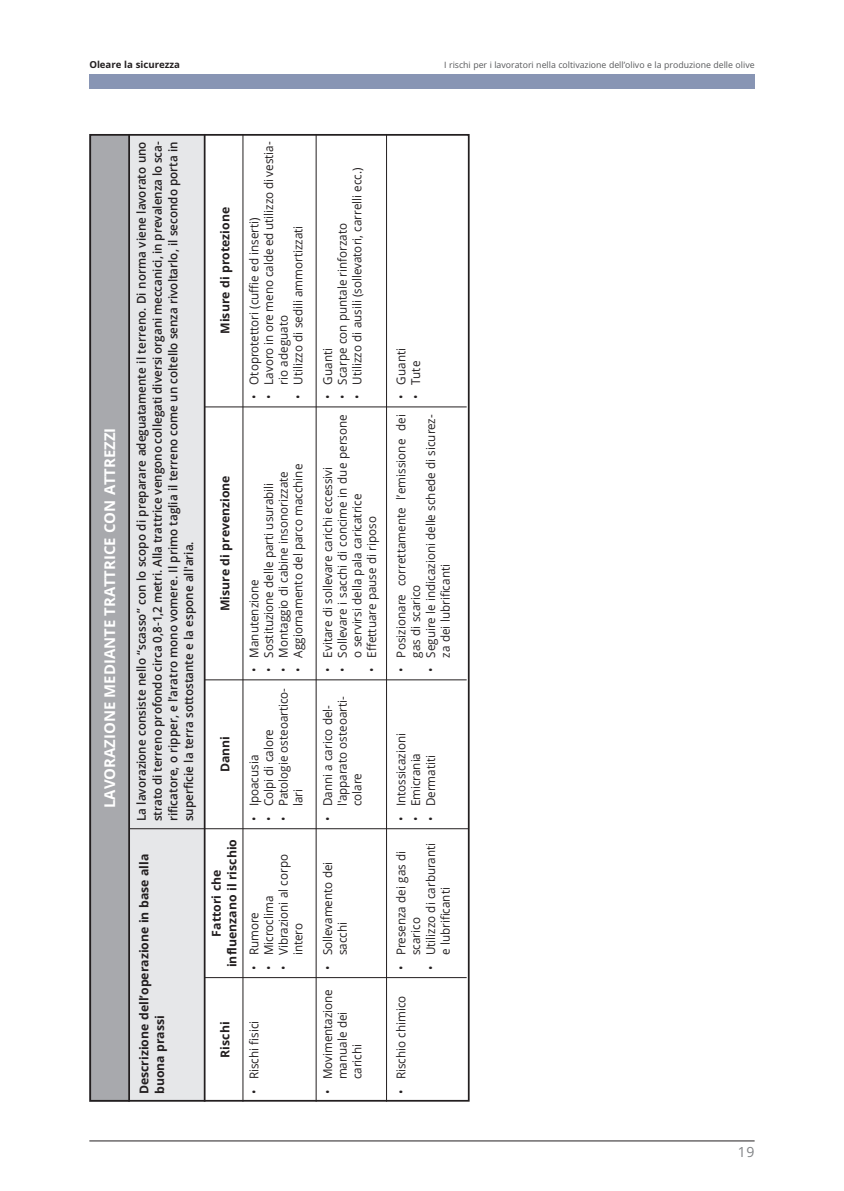
<style>
.page{position:relative;width:844px;height:1191px;background:#fff}
.page>*{position:absolute;margin:0;border:0;box-sizing:border-box;transform-origin:0 0}
.t1{font:700 14.88px "Open Sans";color:#fff}
.t2{font:14px "Open Sans";color:#808285}
.t3{font:12.25px/14.7px "Open Sans";color:#231f20;scale:.95 1}
.t4{font:600 12.25px/15.8px "Open Sans";color:#231f20;text-align:justify;scale:.95 1}
.t5{font:700 12.25px/15.8px "Open Sans";color:#231f20}
.t6{font:700 9.62px "Open Sans";color:#231f20}
.t7{font:8.75px "Open Sans";color:#57585a}
</style>
<div class="page">
<div style="left:89px;top:74px;width:665px;height:15px;background:#8895b4"></div>
<hr style="left:89px;top:1140px;width:665px;height:1px;background:#231f20">
<div style="left:129px;top:134px;width:74px;height:967px;background:#e6e7e9"></div>
<div style="left:89px;top:134px;width:40px;height:967px;background:#a8a9ad"></div>
<hr style="left:204px;top:134px;width:1px;height:967px;background:#231f20">
<hr style="left:128px;top:134px;width:2px;height:967px;background:#231f20">
<hr style="left:242px;top:134px;width:1px;height:967px;background:#231f20">
<hr style="left:316px;top:134px;width:1px;height:967px;background:#231f20">
<hr style="left:386px;top:134px;width:1px;height:967px;background:#231f20">
<hr style="left:129px;top:828px;width:339px;height:1px;background:#231f20">
<hr style="left:204px;top:679px;width:262px;height:1px;background:#231f20">
<hr style="left:204px;top:406px;width:262px;height:1px;background:#231f20">
<hr style="left:204px;top:977px;width:262px;height:1px;background:#231f20">
<div style="left:89px;top:134px;width:380px;height:967px;border:2px solid #231f20"></div>
<p class="t6" style="left:89px;top:59px;width:92px">Oleare la sicurezza</p>
<p class="t7" style="left:444px;top:60px;width:312px">I rischi per i lavoratori nella coltivazione dell’olivo e la produzione delle olive</p>
<p class="t1" style="left:101px;top:808px;width:382px;rotate:-90deg">LAVORAZIONE MEDIANTE TRATTRICE CON ATTREZZI</p>
<p class="t4" style="left:134px;top:821px;width:717px;rotate:-90deg">La lavorazione consiste nello “scasso” con lo scopo di preparare adeguatamente il terreno. Di norma viene lavorato uno strato di terreno profondo circa 0,8-1,2 metri. Alla trattrice vengono collegati diversi organi meccanici, in prevalenza lo sca&shy;rificatore, o ripper, e l’aratro mono vomere. Il primo taglia il terreno come un coltello senza rivoltarlo, il secondo porta in superficie la terra sottostante e la espone all'aria.</p>
<p class="t5" style="left:136px;top:1094px;width:242px;rotate:-90deg">Descrizione dell’operazione in base alla buona prassi</p>
<p class="t5" style="left:217px;top:334px;width:128px;rotate:-90deg">Misure di protezione</p>
<p class="t5" style="left:217px;top:611px;width:138px;rotate:-90deg">Misure di prevenzione</p>
<p class="t5" style="left:217px;top:772px;width:38px;rotate:-90deg">Danni</p>
<p class="t5" style="left:224px;top:967px;width:130px;rotate:-90deg">influenzano il rischio</p>
<p class="t5" style="left:208px;top:936px;width:68px;rotate:-90deg">Fattori che</p>
<p class="t5" style="left:217px;top:1057px;width:37px;rotate:-90deg">Rischi</p>
<p class="t3" style="left:261px;top:384px;width:257px;text-indent:-15px;rotate:-90deg">• Lavoro in ore meno calde ed utilizzo di vestia&shy;rio adeguato</p>
<p class="t3" style="left:247px;top:399px;width:193px;rotate:-90deg">• Otoprotettori (cuffie ed inserti)</p>
<p class="t3" style="left:291px;top:399px;width:184px;rotate:-90deg">• Utilizzo di sedili ammortizzati</p>
<p class="t3" style="left:350px;top:399px;width:246px;rotate:-90deg">• Utilizzo di ausili (sollevatori, carrelli ecc.)</p>
<p class="t3" style="left:335px;top:399px;width:187px;rotate:-90deg">• Scarpe con puntale rinforzato</p>
<p class="t3" style="left:320px;top:399px;width:55px;rotate:-90deg">• Guanti</p>
<p class="t3" style="left:335px;top:657px;width:257px;text-indent:-15px;rotate:-90deg">• Sollevare i sacchi di concime in due persone o servirsi della pala caricatrice</p>
<p class="t3" style="left:276px;top:672px;width:213px;rotate:-90deg">• Montaggio di cabine insonorizzate</p>
<p class="t3" style="left:291px;top:672px;width:221px;rotate:-90deg">• Aggiornamento del parco macchine</p>
<p class="t3" style="left:320px;top:672px;width:218px;rotate:-90deg">• Evitare di sollevare carichi eccessivi</p>
<p class="t3" style="left:261px;top:672px;width:201px;rotate:-90deg">• Sostituzione delle parti usurabili</p>
<p class="t3" style="left:364px;top:672px;width:166px;rotate:-90deg">• Effettuare pause di riposo</p>
<p class="t3" style="left:247px;top:672px;width:99px;rotate:-90deg">• Manutenzione</p>
<p class="t3" style="left:276px;top:806px;width:126px;text-indent:-15px;rotate:-90deg">• Patologie osteoartico&shy;lari</p>
<p class="t3" style="left:320px;top:806px;width:117px;text-indent:-15px;rotate:-90deg">• Danni a carico del&shy;l'apparato osteoarti&shy;colare</p>
<p class="t3" style="left:261px;top:821px;width:98px;rotate:-90deg">• Colpi di calore</p>
<p class="t3" style="left:247px;top:821px;width:71px;rotate:-90deg">• Ipoacusia</p>
<p class="t3" style="left:394px;top:399px;width:55px;rotate:-90deg">• Guanti</p>
<p class="t3" style="left:408px;top:399px;width:42px;rotate:-90deg">• Tute</p>
<p class="t3" style="left:394px;top:657px;width:257px;text-indent:-15px;rotate:-90deg">• Posizionare correttamente l’emissione dei gas di scarico</p>
<p class="t3" style="left:423px;top:657px;width:257px;text-indent:-15px;rotate:-90deg">• Seguire le indicazioni delle schede di sicurez&shy;za dei lubrificanti</p>
<p class="t3" style="left:394px;top:821px;width:94px;rotate:-90deg">• Intossicazioni</p>
<p class="t3" style="left:408px;top:821px;width:73px;rotate:-90deg">• Emicrania</p>
<p class="t3" style="left:423px;top:821px;width:71px;rotate:-90deg">• Dermatiti</p>
<p class="t3" style="left:276px;top:955px;width:108px;text-indent:-15px;rotate:-90deg">• Vibrazioni al corpo intero</p>
<p class="t3" style="left:320px;top:955px;width:100px;text-indent:-15px;rotate:-90deg">• Sollevamento dei sacchi</p>
<p class="t3" style="left:394px;top:955px;width:111px;text-indent:-15px;rotate:-90deg">• Presenza dei gas di scarico</p>
<p class="t3" style="left:423px;top:955px;width:120px;text-indent:-15px;rotate:-90deg">• Utilizzo di carburanti e lubrificanti</p>
<p class="t3" style="left:261px;top:970px;width:80px;rotate:-90deg">• Microclima</p>
<p class="t3" style="left:247px;top:970px;width:63px;rotate:-90deg">• Rumore</p>
<p class="t3" style="left:247px;top:1094px;width:79px;rotate:-90deg">• Rischi fisici</p>
<p class="t3" style="left:320px;top:1079px;width:96px;text-indent:-15px;rotate:-90deg">• Movimentazione manuale dei carichi</p>
<p class="t3" style="left:394px;top:1094px;width:105px;rotate:-90deg">• Rischio chimico</p>
<p class="t2" style="left:737px;top:1144px;width:18px">19</p>
</div>
